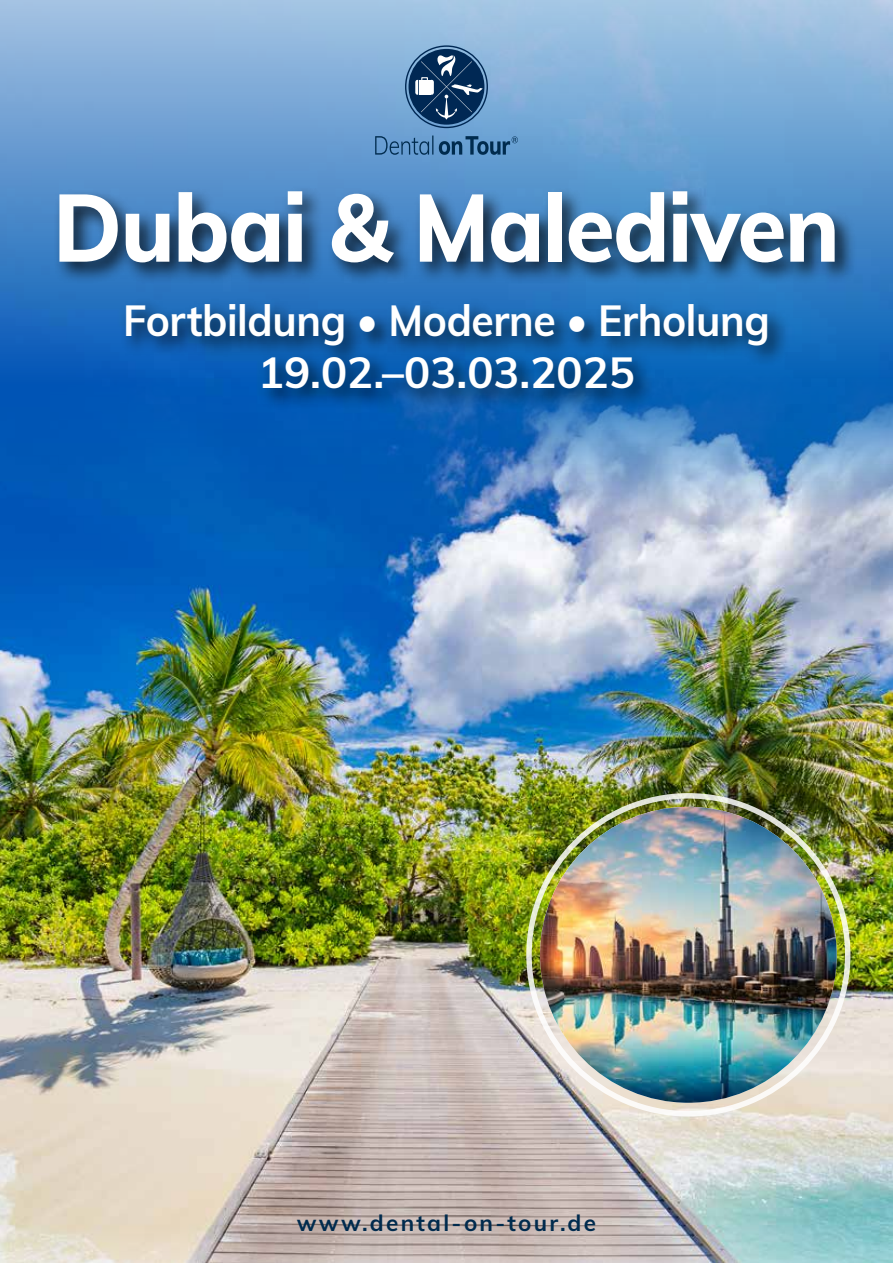
<style>
.page{position:relative;width:893px;height:1263px;background:#fff}
.page>*{position:absolute;margin:0;border:0;box-sizing:border-box;transform-origin:0 0}
.t1{font:800 94.5px "Muli";letter-spacing:-.02em;color:#fff;scale:.95 1}
.t2{font:700 43.5px/52.2px "Muli";letter-spacing:-.01em;color:#fff;text-align:center;scale:.94 1}
.t3{font:700 22.5px "Muli";letter-spacing:.1em;color:#002b4e}
</style>
<div class="page">
<img style="left:0;top:710px;width:893px;height:553px">
<img style="left:0;top:0;width:893px;height:710px">
<div style="left:121px;top:298px;width:669px;height:112px;background:#000;opacity:.75"></div>
<svg style="left:375px;top:136px;width:143px;height:19px;background:#497caa"></svg>
<div style="left:405px;top:45px;width:83px;height:83px;border:1px solid #002854;border-radius:50%"></div>
<div style="left:409px;top:49px;width:75px;height:76px;background:#002854;border-radius:50%"></div>
<svg style="left:415px;top:55px;width:68px;height:65px"></svg>
<div style="left:54px;top:186px;width:803px;height:99px;background:#000;opacity:.75"></div>
<img style="left:540px;top:807px;width:297px;height:296px;border-radius:148px">
<h1 class="t1" style="left:53px;top:158px;width:830px">Dubai &amp; Malediven</h1>
<p class="t2" style="left:123px;top:292px;width:689px">Fortbildung • Moderne • Erholung<br>19.02.–03.03.2025</p>
<p class="t3" style="left:297px;top:1207px;width:301px">www.dental-on-tour.de</p>
</div>
